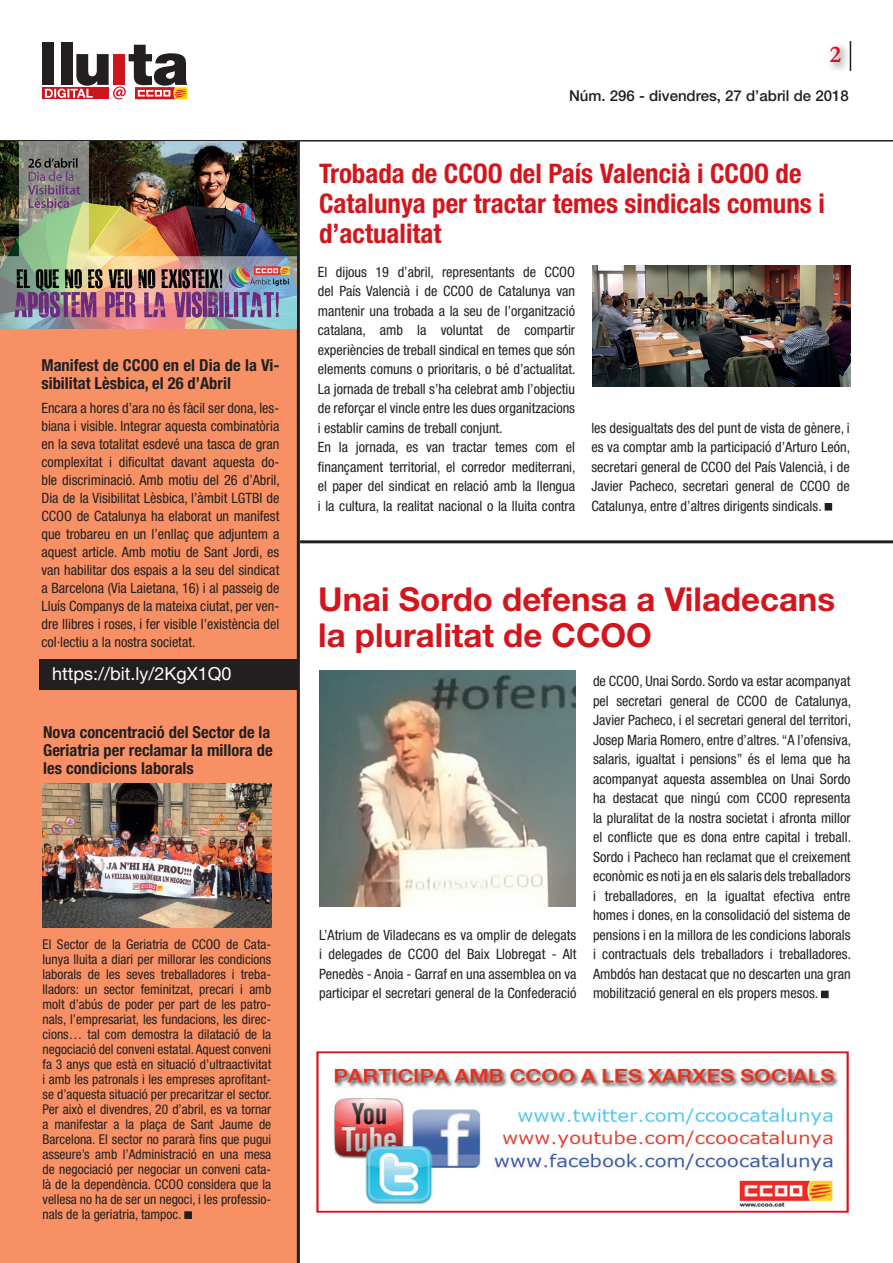
<style>
.page{position:relative;width:893px;height:1263px;background:#fff}
.page>*{position:absolute;margin:0;border:0;box-sizing:border-box;transform-origin:0 0}
.t1{font:700 33px/36px "Helvetica Neue";color:#d2161e}
.t2{font:700 condensed 27px/30px "Helvetica Neue";color:#d2161e}
.t3{font:700 24px "Garamond";color:#d2161e}
.t4{font:18px "Helvetica Neue";color:#fff}
.t5{font:700 condensed 16.5px/18px "Helvetica Neue";color:#231f20}
.t6{font:500 15px "Helvetica Neue";color:#231f20}
.t7{font:condensed 14.25px/19.5px "Helvetica Neue";color:#231f20;text-align:justify}
.t8{font:condensed 13.5px/15px "Helvetica Neue";color:#231f20;text-align:justify}
</style>
<div class="page">
<div style="left:0;top:141px;width:300px;height:1122px;background:#f79165"></div>
<div style="left:43px;top:43px;width:11px;height:42px;background:#231f20"></div>
<div style="left:61px;top:43px;width:12px;height:42px;background:#231f20"></div>
<div style="left:43px;top:87px;width:66px;height:12px;background:#d0232b"></div>
<svg style="left:45px;top:45px;width:142px;height:54px"></svg>
<div style="left:826px;top:42px;width:25px;height:31px;background:#231f20;opacity:.75"></div>
<hr style="left:850px;top:41px;width:1px;height:30px;background:#231f20">
<hr style="left:297px;top:140px;width:3px;height:1123px;background:#231f20">
<img style="left:332px;top:1068px;width:506px;height:140px">
<div style="left:316px;top:1051px;width:533px;height:162px;border:2px solid #d2161e"></div>
<hr style="left:0;top:140px;width:893px;height:2px;background:#231f20">
<div style="left:825px;top:503px;width:7px;height:8px;border:2px solid #231f20"></div>
<div style="left:39px;top:659px;width:258px;height:30px;background:#231f20"></div>
<img style="left:593px;top:266px;width:257px;height:120px">
<div style="left:184px;top:1211px;width:8px;height:8px;border:2px solid #231f20"></div>
<div style="left:821px;top:991px;width:8px;height:7px;border:2px solid #231f20"></div>
<hr style="left:300px;top:540px;width:593px;height:3px;background:#231f20">
<img style="left:319px;top:671px;width:256px;height:236px">
<img style="left:0;top:142px;width:297px;height:186px">
<img style="left:43px;top:784px;width:228px;height:143px">
<p class="t5" style="left:41px;top:356px;width:239px">Manifest de CCOO en el Dia de la Vi&shy;sibilitat Lèsbica, el 26 d’Abril</p>
<p class="t7" style="left:41px;top:399px;width:240px;line-height:18px">Encara a hores d’ara no és fàcil ser dona, les&shy;biana i visible. Integrar aquesta combinatòria en la seva totalitat esdevé una tasca de gran complexitat i dificultat davant aquesta do&shy;ble discriminació. Amb motiu del 26 d’Abril, Dia de la Visibilitat Lèsbica, l’àmbit LGTBI de CCOO de Catalunya ha elaborat un manifest que trobareu en un l’enllaç que adjuntem a aquest article. Amb motiu de Sant Jordi, es van habilitar dos espais a la seu del sindicat a Barcelona (Via Laietana, 16) i al passeig de Lluís Companys de la mateixa ciutat, per ven&shy;dre llibres i roses, i fer visible l’existència del col·lectiu a la nostra societat.</p>
<p class="t4" style="left:52px;top:663px;width:181px">https://bit.ly/2KgX1Q0</p>
<p class="t5" style="left:43px;top:723px;width:231px">Nova concentració del Sector de la<br>Geriatria per reclamar la millora de les condicions laborals</p>
<p class="t8" style="left:43px;top:936px;width:231px">El Sector de la Geriatria de CCOO de Cata&shy;lunya lluita a diari per millorar les condicions laborals de les seves treballadores i treba&shy;lladors: un sector feminitzat, precari i amb molt d’abús de poder per part de les patro&shy;nals, l’empresariat, les fundacions, les direc&shy;cions… tal com demostra la dilatació de la negociació del conveni estatal. Aquest conveni fa 3 anys que està en situació d’ultraactivitat i amb les patronals i les empreses aprofitant&shy;se d’aquesta situació per precaritzar el sector.<br>Per això el divendres, 20 d’abril, es va tornar a manifestar a la plaça de Sant Jaume de Barcelona. El sector no pararà fins que pugui asseure’s amb l’Administració en una mesa de negociació per negociar un conveni cata&shy;là de la dependència. CCOO considera que la vellesa no ha de ser un negoci, i les professio&shy;nals de la geriatria, tampoc.</p>
<h3 class="t3" style="left:830px;top:38px;width:13px">2</h3>
<p class="t6" style="left:569px;top:87px;width:281px">Núm. 296 - divendres, 27 d’abril de 2018</p>
<h2 class="t2" style="left:319px;top:158px;width:507px">Trobada de CCOO del País Valencià i CCOO de<br>Catalunya per tractar temes sindicals comuns i d’actualitat</h2>
<p class="t7" style="left:318px;top:262px;width:259px;text-align:left">El dijous 19 d’abril, representants de CCOO del País Valencià i de CCOO de Catalunya van mantenir una trobada a la seu de l’organització catalana, amb la voluntat de compartir experiències de treball sindical en temes que són elements comuns o prioritaris, o bé d’actualitat.<br>La jornada de treball s’ha celebrat amb l’objectiu de reforçar el vincle entre les dues organitzacions i establir camins de treball conjunt.<br>En la jornada, es van tractar temes com el finançament territorial, el corredor mediterrani, el paper del sindicat en relació amb la llengua i la cultura, la realitat nacional o la lluita contra</p>
<p class="t7" style="left:591px;top:418px;width:260px">les desigualtats des del punt de vista de gènere, i es va comptar amb la participació d’Arturo León, secretari general de CCOO del País Valencià, i de Javier Pacheco, secretari general de CCOO de Catalunya, entre d’altres dirigents sindicals.</p>
<h1 class="t1" style="left:318px;top:581px;width:518px">Unai Sordo defensa a Viladecans la pluralitat de CCOO</h1>
<p class="t7" style="left:319px;top:925px;width:259px">L’Atrium de Viladecans es va omplir de delegats i delegades de CCOO del Baix Llobregat - Alt Penedès - Anoia - Garraf en una assemblea on va participar el secretari general de la Confederació</p>
<p class="t7" style="left:593px;top:671px;width:260px">de CCOO, Unai Sordo. Sordo va estar acompanyat pel secretari general de CCOO de Catalunya, Javier Pacheco, i el secretari general del territori, Josep Maria Romero, entre d’altres. “A l’ofensiva, salaris, igualtat i pensions” és el lema que ha acompanyat aquesta assemblea on Unai Sordo ha destacat que ningú com CCOO representa la pluralitat de la nostra societat i afronta millor el conflicte que es dona entre capital i treball.<br>Sordo i Pacheco han reclamat que el creixement econòmic es noti ja en els salaris dels treballadors i treballadores, en la igualtat efectiva entre homes i dones, en la consolidació del sistema de pensions i en la millora de les condicions laborals i contractuals dels treballadors i treballadores.<br>Ambdós han destacat que no descarten una gran mobilització general en els propers mesos.</p>
</div>
